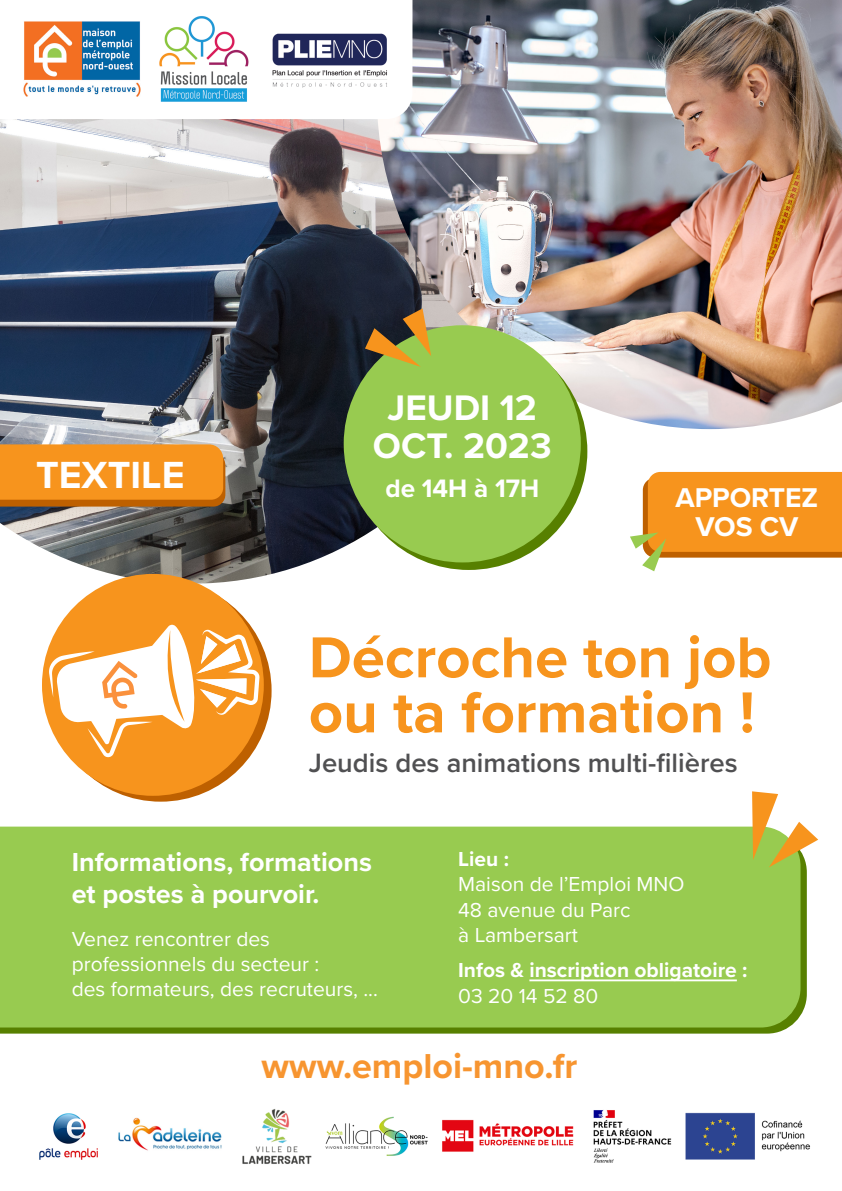
<style>
.page{position:relative;width:842px;height:1191px;background:#fff}
.page>*{position:absolute;margin:0;border:0;box-sizing:border-box;transform-origin:0 0}
.t1{font:700 59.8px/55px "Proxima Nova";color:#f7941d}
.t2{font:700 39.1px "Proxima Nova";color:#fff}
.t3{font:700 36.8px/38px "Proxima Nova";color:#fff;text-align:center}
.t4{font:700 35.9px "Proxima Nova";color:#f79530}
.t5{font:700 28.2px/29px "Proxima Nova";color:#fff;text-align:center}
.t6{font:600 27.4px "Proxima Nova";color:#505052}
.t7{font:700 27px/32.4px "Proxima Nova";color:#fff}
.t8{font:700 26.2px "Proxima Nova";color:#fff}
.t9{font:21px/25.2px "Proxima Nova";color:#fff}
.t10{font:700 21px/25.2px "Proxima Nova";color:#fff}
.s1{font-weight:400}
</style>
<div class="page">
<img style="left:0;top:119px;width:499px;height:464px">
<img style="left:377px;top:0;width:465px;height:429px">
<svg style="left:0;top:444px;width:225px;height:62px;background:#f08e1b"></svg>
<svg style="left:0;top:867px;width:807px;height:166px;background:#648b12"></svg>
<div style="left:0;top:826px;width:800px;height:201px;background:#98cb50"></div>
<div style="left:50px;top:580px;width:222px;height:221px;background:#be6000;border-radius:50%"></div>
<div style="left:42px;top:574px;width:222px;height:222px;background:#f7941d;border-radius:50%"></div>
<hr style="left:529px;top:979px;width:208px;height:2px;background:#fff">
<svg style="left:377px;top:0;width:35px;height:119px"></svg>
<svg style="left:630px;top:472px;width:212px;height:99px"></svg>
<div style="left:350px;top:333px;width:237px;height:237px;background:#578000;border-radius:50%"></div>
<div style="left:344px;top:325px;width:237px;height:237px;background:#98cb50;border-radius:50%"></div>
<svg style="left:365px;top:308px;width:66px;height:59px"></svg>
<svg style="left:752px;top:791px;width:66px;height:76px"></svg>
<svg style="left:49px;top:625px;width:210px;height:132px"></svg>
<img style="left:23px;top:21px;width:118px;height:76px">
<img style="left:272px;top:29px;width:123px;height:60px">
<img style="left:159px;top:16px;width:90px;height:86px">
<img style="left:39px;top:1109px;width:771px;height:55px">
<p class="t2" style="left:36px;top:445px;width:150px">TEXTILE</p>
<p class="t3" style="left:373px;top:388px;width:180px">JEUDI 12<br>OCT. 2023</p>
<p class="t8" style="left:385px;top:468px;width:155px">de 14H à 17H</p>
<p class="t5" style="left:675px;top:482px;width:144px">APPORTEZ<br>VOS CV</p>
<p class="t1" style="left:309px;top:628px;width:464px">Décroche ton job ou ta formation !</p>
<p class="t6" style="left:309px;top:742px;width:430px">Jeudis des animations multi-filières</p>
<p class="t7" style="left:72px;top:845px;width:302px">Informations, formations et postes à pourvoir.</p>
<p class="t9" style="left:72px;top:925px;width:308px">Venez rencontrer des professionnels du secteur :<br>des formateurs, des recruteurs, ...</p>
<p class="t10" style="left:458px;top:846px;width:52px">Lieu :</p>
<p class="t9" style="left:458px;top:870px;width:228px">Maison de l’Emploi MNO<br>48 avenue du Parc</p>
<p class="t9" style="left:458px;top:921px;width:121px">à Lambersart</p>
<p class="t10" style="left:458px;top:957px;width:291px">Infos &amp; inscription obligatoire :<br><span class="s1">03 20 14 52 80</span></p>
<p class="t4" style="left:262px;top:1039px;width:317px">www.emploi-mno.fr</p>
</div>
